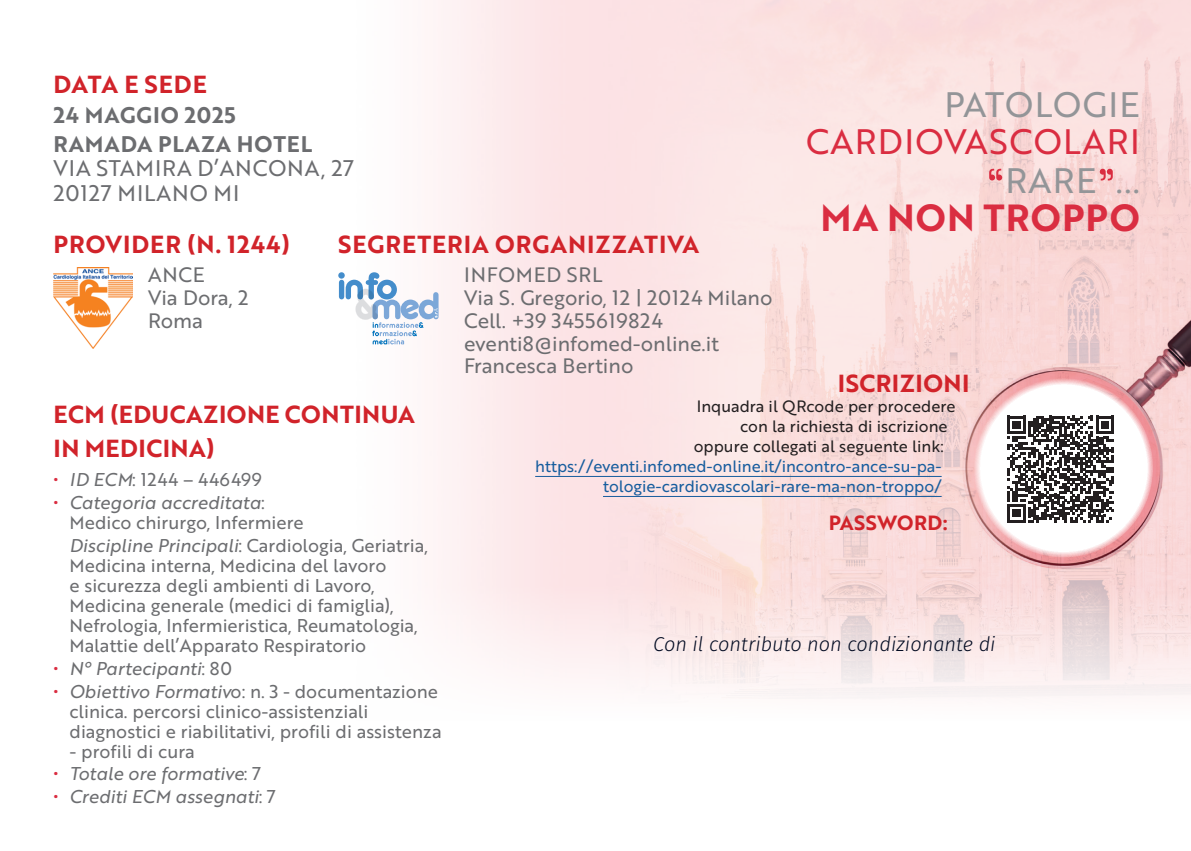
<style>
.page{position:relative;width:1191px;height:851px;background:#fff}
.page>*{position:absolute;margin:0;border:0;box-sizing:border-box;transform-origin:0 0}
.t1{font:36.8px "Brother 1816 Bold";letter-spacing:.03em;color:#da2d41}
.t2{font:34.4px/38.6px "Brother 1816 Regular";letter-spacing:.04em;color:#da2d41;text-align:right}
.t3{font:34.4px "Brother 1816 Regular";letter-spacing:.035em;color:#939598}
.t4{font:24px/34px "Brother 1816 Bold";letter-spacing:.02em;color:#d1232a}
.t5{font:24px "Brother 1816 Bold";letter-spacing:.04em;color:#d1232a}
.t6{font:22px/24px "Brother 1816 Regular";letter-spacing:.04em;color:#6c6d70}
.t7{font:22px/29.6px "Brother 1816 Bold";letter-spacing:.04em;color:#6c6d70}
.t8{font:20.2px/22.6px "Brother 1816 Regular";color:#6c6d70}
.t9{font:italic 300 20px "Fira Sans";color:#010a21}
.t10{font:20px "Brother 1816 Bold";letter-spacing:.02em;color:#d1232a}
.t11{font:18px/20px "Brother 1816 Regular";color:#6c6d70}
.t12{font:18px "Brother 1816 Regular Italic";color:#6c6d70}
.t13{font:18px "Brother 1816 Regular";letter-spacing:.04em;color:#6c6d70}
.t14{font:16px/20px "Brother 1816 Regular";color:#175d9e;text-align:right}
.t15{font:16px "Brother 1816 Regular";color:#231f20}
.s1{font-family:"Kaleko 105";font-size:52.8px}
.s2{color:#939598}
.s3{color:#da2d41}
.s4{font-family:"Brother 1816 Regular Italic"}
.s5{font-family:"Brother 1816 Regular";color:#da2d41}
.s6{font-family:"Brother 1816 Regular"}
</style>
<div class="page">
<img style="left:53px;top:0;width:1138px;height:699px">
<img style="left:954px;top:279px;width:237px;height:308px">
<img style="left:54px;top:268px;width:78px;height:81px">
<hr style="left:535px;top:476px;width:406px;height:1px;background:#175d9e">
<hr style="left:603px;top:496px;width:338px;height:1px;background:#175d9e">
<svg style="left:338px;top:272px;width:100px;height:72px"></svg>
<svg style="left:973px;top:378px;width:180px;height:179px"></svg>
<svg style="left:1007px;top:416px;width:107px;height:106px"></svg>
<h3 class="t4" style="left:54px;top:67px;width:155px">DATA E SEDE</h3>
<p class="t7" style="left:54px;top:99px;width:260px">24 MAGGIO 2025<br>RAMADA PLAZA HOTEL</p>
<p class="t6" style="left:54px;top:156px;width:302px">VIA STAMIRA D’ANCONA, 27<br>20127 MILANO MI</p>
<h3 class="t5" style="left:54px;top:226px;width:238px">PROVIDER (N. 1244)</h3>
<h3 class="t5" style="left:338px;top:226px;width:362px">SEGRETERIA ORGANIZZATIVA</h3>
<h2 class="t3" style="left:944px;top:79px;width:197px">PATOLOGIE</h2>
<h2 class="t2" style="left:806px;top:121px;width:335px">CARDIOVASCOLARI <span class="s1">“</span><span class="s2">RARE</span><span class="s1">”</span><span class="s2">...</span></h2>
<h1 class="t1" style="left:820px;top:189px;width:321px">MA NON TROPPO</h1>
<p class="t8" style="left:148px;top:263px;width:102px">ANCE<br>Via Dora, 2<br>Roma</p>
<p class="t8" style="left:464px;top:263px;width:310px">INFOMED SRL<br>Via S. Gregorio, 12 | 20124 Milano<br>Cell. +39 3455619824 eventi8@infomed-online.it<br>Francesca Bertino</p>
<h3 class="t4" style="left:837px;top:366px;width:133px">ISCRIZIONI</h3>
<p class="t15" style="left:697px;top:394px;width:260px">Inquadra il QRcode per procedere</p>
<p class="t15" style="left:740px;top:414px;width:209px">con la richiesta di iscrizione</p>
<p class="t15" style="left:694px;top:434px;width:251px">oppure collegati al seguente link:</p>
<p class="t14" style="left:535px;top:456px;width:408px">https://eventi.infomed-online.it/incontro-ance-su-pa&shy;tologie-cardiovascolari-rare-ma-non-troppo/</p>
<p class="t10" style="left:828px;top:508px;width:120px">PASSWORD:</p>
<h3 class="t4" style="left:54px;top:396px;width:363px">ECM (EDUCAZIONE CONTINUA<br>IN MEDICINA)</h3>
<p class="t13" style="left:54px;top:466px;width:210px"><span class="s3">•</span> <span class="s4">ID ECM</span>: 1244 – 446499</p>
<p class="t12" style="left:54px;top:489px;width:213px"><span class="s5">•</span> Categoria accreditata<span class="s6">:</span></p>
<p class="t11" style="left:70px;top:510px;width:360px;line-height:22.8px">Medico chirurgo, Infermiere<br><span class="s4">Discipline Principali</span>: Cardiologia, Geriatria,</p>
<p class="t11" style="left:70px;top:554px;width:350px">Medicina interna, Medicina del lavoro<br>e sicurezza degli ambienti di Lavoro, Medicina generale (medici di famiglia), Nefrologia, Infermieristica, Reumatologia, Malattie dell’Apparato Respiratorio</p>
<p class="t12" style="left:54px;top:654px;width:180px"><span class="s5">•</span> N° Partecipanti<span class="s6">: 80</span></p>
<p class="t11" style="left:70px;top:680px;width:373px;text-indent:-16px"><span class="s3">•</span> <span class="s4">Obiettivo Formativ</span>o: n. 3 - documentazione clinica. percorsi clinico-assistenziali diagnostici e riabilitativi, profili di assistenza</p>
<p class="t11" style="left:70px;top:740px;width:127px">- profili di cura</p>
<p class="t12" style="left:54px;top:760px;width:209px"><span class="s5">•</span> Totale ore formative<span class="s6">: 7</span></p>
<p class="t12" style="left:54px;top:783px;width:224px"><span class="s5">•</span> Crediti ECM assegnati<span class="s6">: 7</span></p>
<p class="t9" style="left:653px;top:630px;width:344px">Con il contributo non condizionante di</p>
</div>
